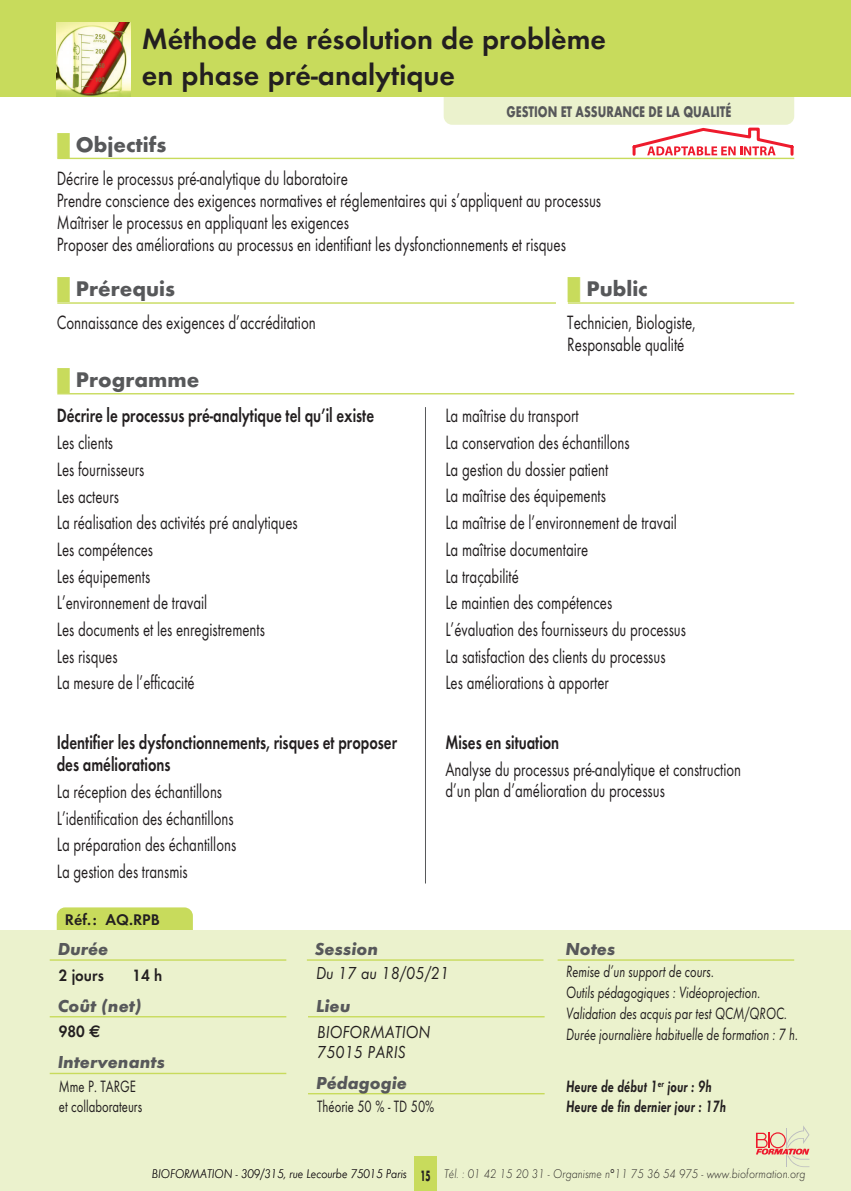
<style>
.page{position:relative;width:851px;height:1191px;background:#fff}
.page>*{position:absolute;margin:0;border:0;box-sizing:border-box;transform-origin:0 0}
.Titrestage{font:600 30px/36px "Futura T";color:#231f20}
.SStitredin{font:700 22px "Futura T";color:#57585a}
.Texteprogramme{font:20px/21px "Futura T";color:#231f20;scale:.74 1}
.Textesoustitre{font:20px/22px "Futura T";color:#231f20;scale:.75 1}
.Sstitreprogramme{font:600 20px/22px "Futura T";color:#231f20;scale:.75 1}
.Titrebandeaubas{font:italic 700 18px "Futura T";color:#57585a}
.lieu_session{font:italic 18px "Futura T";color:#231f20;scale:.9 1}
.Notes_1{font:italic 17px "Futura T";color:#231f20;scale:.75 1}
.Notes_2{font:italic 600 17px/20px "Futura T";color:#231f20;scale:.75 1}
.Intervenant{font:17px "Futura T";color:#231f20;scale:.75 1}
.Peda{font:17px "Futura T";color:#231f20;scale:.75 1}
.Durée_coût{font:600 17px "Futura T";color:#231f20;scale:.9 1}
.t1{font:700 16px "Futura T";color:#57585a;scale:.75 1}
.Normal_e{font:600 16px "Futura T";color:#231f20}
.Normal_e-2{font:700 15.6px "Futura T";color:#231f20;scale:.55 1}
.Normal_e-3{font:italic 300 13px "Futura T";color:#231f20;scale:.9 1}
.s1{color:#c8db5c}
.s2{font-family:"Euro Sans";font-weight:700}
</style>
<div class="page">
<svg style="left:632px;top:128px;width:161px;height:28px"></svg>
<div style="left:443px;top:85px;width:351px;height:40px;background:#ebf2cd;border-radius:9px"></div>
<div style="left:0;top:0;width:850px;height:96px;background:#c8db5c"></div>
<hr style="left:57px;top:393px;width:737px;height:1px;background:#c8db5c">
<div style="left:57px;top:907px;width:136px;height:40px;background:#c8db5c;border-radius:9px"></div>
<div style="left:0;top:930px;width:850px;height:261px;background:#ebf2cd"></div>
<div style="left:414px;top:1157px;width:23px;height:34px;background:#c8db5c"></div>
<hr style="left:57px;top:158px;width:737px;height:1px;background:#c8db5c">
<hr style="left:57px;top:302px;width:499px;height:2px;background:#c8db5c">
<hr style="left:567px;top:302px;width:227px;height:2px;background:#c8db5c">
<hr style="left:50px;top:959px;width:236px;height:1px;background:#c8db5c">
<hr style="left:308px;top:1016px;width:236px;height:1px;background:#c8db5c">
<hr style="left:50px;top:1072px;width:236px;height:2px;background:#c8db5c">
<hr style="left:557px;top:959px;width:237px;height:1px;background:#c8db5c">
<img style="left:57px;top:23px;width:73px;height:73px">
<hr style="left:308px;top:1093px;width:236px;height:1px;background:#c8db5c">
<hr style="left:50px;top:1016px;width:236px;height:1px;background:#c8db5c">
<svg style="left:756px;top:1126px;width:53px;height:41px"></svg>
<hr style="left:307px;top:959px;width:236px;height:1px;background:#c8db5c">
<hr style="left:425px;top:407px;width:1px;height:476px;background:#57585a">
<p class="Titrestage" style="left:142px;top:20px;width:465px">Méthode de résolution de problème en phase pré-analytique</p>
<p class="t1" style="left:506px;top:102px;width:301px">GESTION ET ASSURANCE DE LA QUALITÉ</p>
<p class="SStitredin" style="left:57px;top:131px;width:111px"><span class="s1">■</span> Objectifs</p>
<p class="Textesoustitre" style="left:57px;top:167px;width:389px">Décrire le processus pré-analytique du laboratoire</p>
<p class="Textesoustitre" style="left:57px;top:189px;width:727px">Prendre conscience des exigences normatives et réglementaires qui s’appliquent au processus</p>
<p class="Textesoustitre" style="left:57px;top:211px;width:391px">Maîtriser le processus en appliquant les exigences</p>
<p class="Textesoustitre" style="left:57px;top:233px;width:680px">Proposer des améliorations au processus en identifiant les dysfonctionnements et risques</p>
<p class="SStitredin" style="left:57px;top:276px;width:120px"><span class="s1">■</span> Prérequis</p>
<p class="Textesoustitre" style="left:57px;top:311px;width:347px">Connaissance des exigences d’accréditation</p>
<p class="SStitredin" style="left:567px;top:276px;width:82px"><span class="s1">■</span> Public</p>
<p class="Textesoustitre" style="left:567px;top:311px;width:172px">Technicien, Biologiste,<br>Responsable qualité</p>
<p class="SStitredin" style="left:57px;top:367px;width:144px"><span class="s1">■</span> Programme</p>
<p class="Sstitreprogramme" style="left:57px;top:404px;width:424px">Décrire le processus pré-analytique tel qu’il existe</p>
<p class="Texteprogramme" style="left:57px;top:432px;width:78px">Les clients</p>
<p class="Texteprogramme" style="left:57px;top:458px;width:120px">Les fournisseurs</p>
<p class="Texteprogramme" style="left:57px;top:485px;width:86px">Les acteurs</p>
<p class="Texteprogramme" style="left:57px;top:512px;width:327px">La réalisation des activités pré analytiques</p>
<p class="Texteprogramme" style="left:57px;top:538px;width:132px">Les compétences</p>
<p class="Texteprogramme" style="left:57px;top:565px;width:128px">Les équipements</p>
<p class="Texteprogramme" style="left:57px;top:592px;width:205px">L’environnement de travail</p>
<p class="Texteprogramme" style="left:57px;top:618px;width:283px">Les documents et les enregistrements</p>
<p class="Texteprogramme" style="left:57px;top:645px;width:84px">Les risques</p>
<p class="Texteprogramme" style="left:57px;top:672px;width:188px">La mesure de l’efficacité</p>
<p class="Sstitreprogramme" style="left:57px;top:731px;width:455px">Identifier les dysfonctionnements, risques et proposer des améliorations</p>
<p class="Texteprogramme" style="left:57px;top:780px;width:225px">La réception des échantillons</p>
<p class="Texteprogramme" style="left:57px;top:807px;width:240px">L’identification des échantillons</p>
<p class="Texteprogramme" style="left:57px;top:834px;width:244px">La préparation des échantillons</p>
<p class="Texteprogramme" style="left:57px;top:860px;width:178px">La gestion des transmis</p>
<p class="Normal_e" style="left:65px;top:910px;width:33px">Réf.:</p>
<p class="Normal_e" style="left:106px;top:910px;width:56px">AQ.RPB</p>
<p class="Texteprogramme" style="left:445px;top:405px;width:182px">La maîtrise du transport</p>
<p class="Texteprogramme" style="left:445px;top:432px;width:251px">La conservation des échantillons</p>
<p class="Texteprogramme" style="left:445px;top:458px;width:222px">La gestion du dossier patient</p>
<p class="Texteprogramme" style="left:445px;top:485px;width:218px">La maîtrise des équipements</p>
<p class="Texteprogramme" style="left:445px;top:512px;width:314px">La maîtrise de l’environnement de travail</p>
<p class="Texteprogramme" style="left:445px;top:538px;width:195px">La maîtrise documentaire</p>
<p class="Texteprogramme" style="left:445px;top:565px;width:101px">La traçabilité</p>
<p class="Texteprogramme" style="left:445px;top:592px;width:227px">Le maintien des compétences</p>
<p class="Texteprogramme" style="left:445px;top:618px;width:326px">L’évaluation des fournisseurs du processus</p>
<p class="Texteprogramme" style="left:445px;top:645px;width:299px">La satisfaction des clients du processus</p>
<p class="Texteprogramme" style="left:445px;top:672px;width:222px">Les améliorations à apporter</p>
<p class="Sstitreprogramme" style="left:445px;top:731px;width:153px">Mises en situation</p>
<p class="Texteprogramme" style="left:445px;top:758px;width:401px">Analyse du processus pré-analytique et construction d’un plan d’amélioration du processus</p>
<p class="Titrebandeaubas" style="left:58px;top:938px;width:52px">Durée</p>
<p class="Durée_coût" style="left:59px;top:964px;width:51px">2 jours</p>
<p class="Durée_coût" style="left:133px;top:964px;width:35px">14 h</p>
<p class="Titrebandeaubas" style="left:58px;top:995px;width:85px">Coût (net)</p>
<p class="Durée_coût" style="left:59px;top:1021px;width:48px">980 <span class="s2">e</span></p>
<p class="Titrebandeaubas" style="left:58px;top:1051px;width:109px">Intervenants</p>
<p class="Intervenant" style="left:59px;top:1076px;width:104px">Mme P. TARGE</p>
<p class="Intervenant" style="left:59px;top:1096px;width:113px">et collaborateurs</p>
<p class="Titrebandeaubas" style="left:315px;top:938px;width:65px">Session</p>
<p class="lieu_session" style="left:316px;top:963px;width:150px">Du 17 au 18/05/21</p>
<p class="Titrebandeaubas" style="left:316px;top:995px;width:36px">Lieu</p>
<p class="lieu_session" style="left:317px;top:1021px;width:127px">BIOFORMATION</p>
<p class="lieu_session" style="left:317px;top:1041px;width:100px">75015 PARIS</p>
<p class="Titrebandeaubas" style="left:316px;top:1072px;width:92px">Pédagogie</p>
<p class="Peda" style="left:317px;top:1096px;width:158px">Théorie 50 % - TD 50%</p>
<p class="Titrebandeaubas" style="left:565px;top:938px;width:51px">Notes</p>
<p class="Notes_1" style="left:566px;top:961px;width:199px">Remise d’un support de cours.</p>
<p class="Notes_1" style="left:566px;top:982px;width:260px">Outils pédagogiques : Vidéoprojection.</p>
<p class="Notes_1" style="left:566px;top:1003px;width:296px">Validation des acquis par test QCM/QROC.</p>
<p class="Notes_1" style="left:566px;top:1024px;width:311px">Durée journalière habituelle de formation : 7 h.</p>
<p class="Notes_2" style="left:566px;top:1076px;width:215px">Heure de début 1<sup>er</sup> jour : 9h<br>Heure de fin dernier jour : 17h</p>
<p class="Normal_e-3" style="left:152px;top:1166px;width:285px">BIOFORMATION - 309/315, rue Lecourbe 75015 Paris</p>
<p class="Normal_e-3" style="left:444px;top:1166px;width:403px">Tél. : 01 42 15 20 31 - Organisme n°11 75 36 54 975 - www.bioformation.org</p>
<p class="Normal_e-2" style="left:420px;top:1166px;width:20px">15</p>
</div>
